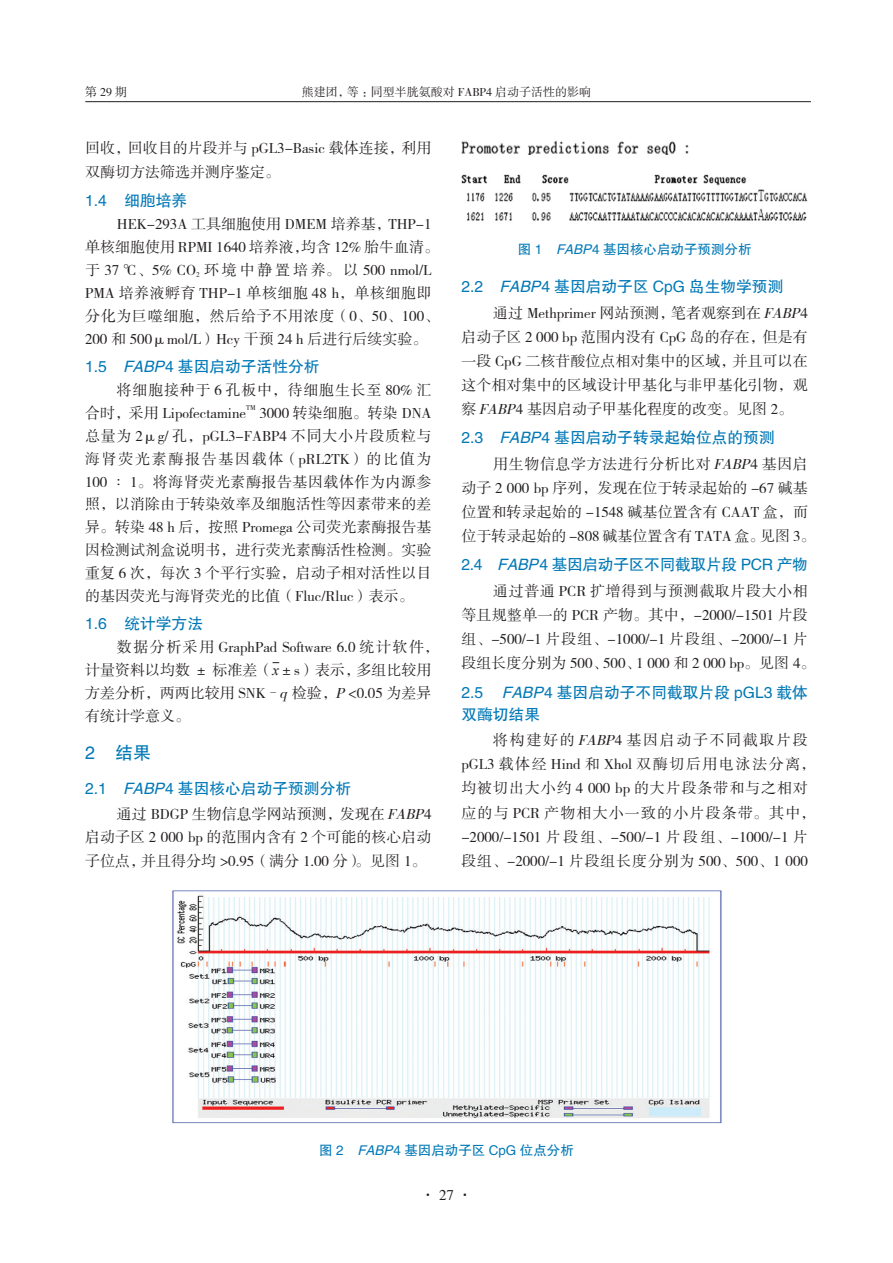
<style>
.page{position:relative;width:893px;height:1263px;background:#fff}
.page>*{position:absolute;margin:0;border:0;box-sizing:border-box;transform-origin:0 0}
._1标题{font:18px "FZHTK GBK1 0";color:#0078b6}
._2标题{font:15.75px/22.5px "FZHTK GBK1 0";color:#0078b6}
._2标题-2{font:15.75px "FZHTK GBK1 0";letter-spacing:-.02em;color:#0078b6}
.全文段路样式{font:15px/22.8px "FZSSK GBK1 0";color:#231f20}
.全文段路样式-2{font:15px/24.3px "FZSSK GBK1 0";letter-spacing:.06em;color:#231f20}
._4中文标题_1{font:13.5px "FZHTK GBK1 0";color:#0078b6}
.书眉{font:12px "FZSSK GBK1 0";color:#231f20}
.全文段路样式-3{font:7.2px "FZSSK GBK1 0";color:#231f20}
.s1{font-style:italic}
.s2{font-family:"Times New Roman";font-style:italic}
</style>
<div class="page">
<hr style="left:85px;top:101px;width:726px;height:1px;background:#231f20">
<img style="left:461px;top:140px;width:347px;height:81px">
<img style="left:172px;top:890px;width:550px;height:234px">
<p class="书眉" style="left:85px;top:85px;width:43px">第29期</p>
<p class="书眉" style="left:302px;top:86px;width:291px">熊建团，等：同型半胱氨酸对 FABP4 启动子活性的影响</p>
<p class="全文段路样式" style="left:85px;top:137px;width:348px;line-height:24px">回收，回收目的片段并与 pGL3-Basic 载体连接，利用双酶切方法筛选并测序鉴定。</p>
<p class="_2标题" style="left:85px;top:189px;width:104px">1.4 细胞培养</p>
<p class="全文段路样式" style="left:85px;top:214px;width:356px;text-indent:32px">HEK-293A 工具细胞使用 DMEM 培养基，THP-1单核细胞使用 RPMI 1640 培养液，均含 12% 胎牛血清。于 37 ℃、5% CO<sub>2</sub> 环境中静置培养。以 500 nmol/L<br>PMA 培养液孵育 THP-1 单核细胞 48 h，单核细胞即分化为巨噬细胞，然后给予不用浓度（0、50、100、<br>200 和 500μmol/L）Hcy 干预 24 h 后进行后续实验。</p>
<p class="_2标题" style="left:85px;top:355px;width:236px">1.5 <span class="s1">FABP</span>4 基因启动子活性分析</p>
<p class="全文段路样式" style="left:85px;top:379px;width:348px;text-indent:32px">将细胞接种于 6 孔板中，待细胞生长至 80% 汇合时，采用 Lipofectamine</p>
<p class="全文段路样式-3" style="left:246px;top:404px;width:11px">TM</p>
<p class="全文段路样式" style="left:85px;top:402px;width:348px;text-align:justify;text-indent:174px">3000 转染细胞。转染 DNA总量为 2μg/ 孔，pGL3-FABP4 不同大小片段质粒与海肾荧光素酶报告基因载体（pRL2TK）的比值为100 ∶ 1。将海肾荧光素酶报告基因载体作为内源参照，以消除由于转染效率及细胞活性等因素带来的差异。转染 48 h 后，按照 Promega 公司荧光素酶报告基因检测试剂盒说明书，进行荧光素酶活性检测。实验重复 6 次，每次 3 个平行实验，启动子相对活性以目的基因荧光与海肾荧光的比值（Fluc/Rluc）表示。</p>
<p class="_2标题" style="left:85px;top:612px;width:120px">1.6 统计学方法</p>
<p class="全文段路样式" style="left:85px;top:636px;width:356px;text-indent:32px">数据分析采用 GraphPad Software 6.0 统计软件，计量资料以均数 ± 标准差（<span class="s2">x</span>±s）表示，多组比较用方差分析，两两比较用 SNK–<span class="s1">q</span>检验，<span class="s1">P</span>&lt;0.05 为差异有统计学意义。</p>
<p class="_1标题" style="left:85px;top:743px;width:67px">2 结果</p>
<p class="_2标题" style="left:85px;top:777px;width:268px">2.1 <span class="s1">FABP</span>4 基因核心启动子预测分析</p>
<p class="全文段路样式" style="left:85px;top:803px;width:348px;line-height:23.4px;text-align:justify;text-indent:32px">通过 BDGP 生物信息学网站预测，发现在 <span class="s1">FABP</span>4启动子区 2 000 bp 的范围内含有 2 个可能的核心启动子位点，并且得分均 &gt;0.95（满分 1.00 分）。见图 1。</p>
<p class="_4中文标题_1" style="left:518px;top:242px;width:235px">图 1 <span class="s1">FABP</span>4 基因核心启动子预测分析</p>
<p class="_2标题" style="left:461px;top:275px;width:324px">2.2 <span class="s1">FABP</span>4 基因启动子区 CpG 岛生物学预测</p>
<p class="全文段路样式" style="left:461px;top:301px;width:348px;line-height:24px;text-align:justify;text-indent:32px">通过 Methprimer 网站预测，笔者观察到在 <span class="s1">FABP</span>4启动子区 2 000 bp 范围内没有 CpG 岛的存在，但是有一段 CpG 二核苷酸位点相对集中的区域，并且可以在这个相对集中的区域设计甲基化与非甲基化引物，观察 <span class="s1">FABP</span>4 基因启动子甲基化程度的改变。见图 2。</p>
<p class="_2标题" style="left:461px;top:426px;width:315px">2.3 <span class="s1">FABP</span>4 基因启动子转录起始位点的预测</p>
<p class="全文段路样式" style="left:461px;top:452px;width:356px;line-height:24px;text-indent:32px">用生物信息学方法进行分析比对 <span class="s1">FABP</span>4 基因启动子 2 000 bp 序列，发现在位于转录起始的 -67 碱基位置和转录起始的 -1548 碱基位置含有 CAAT 盒，而位于转录起始的 -808 碱基位置含有 TATA 盒。见图 3。</p>
<p class="_2标题-2" style="left:461px;top:555px;width:348px">2.4 <span class="s1">FABP</span>4 基因启动子区不同截取片段 PCR 产物</p>
<p class="全文段路样式" style="left:461px;top:579px;width:356px;line-height:24.3px;text-indent:32px">通过普通 PCR 扩增得到与预测截取片段大小相等且规整单一的 PCR 产物。其中，-2000/-1501 片段组、-500/-1 片段组、-1000/-1 片段组、-2000/-1 片段组长度分别为 500、500、1 000 和 2 000 bp。见图 4。</p>
<p class="_2标题" style="left:461px;top:681px;width:348px">2.5 <span class="s1">FABP</span>4 基因启动子不同截取片段 pGL3 载体双酶切结果</p>
<p class="全文段路样式-2" style="left:461px;top:728px;width:356px;text-indent:32px">将构建好的<span class="s1">FABP</span>4 基因启动子不同截取片段pGL3 载体经 Hind 和 Xhol 双酶切后用电泳法分离，均被切出大小约 4 000 bp 的大片段条带和与之相对应的与 PCR 产物相大小一致的小片段条带。其中，-2000/-1501 片段组、-500/-1 片段组、-1000/-1 片段组、-2000/-1 片段组长度分别为 500、500、1 000</p>
<p class="_4中文标题_1" style="left:319px;top:1142px;width:256px">图 2 <span class="s1">FABP</span>4 基因启动子区 CpG 位点分析</p>
<p class="全文段路样式" style="left:420px;top:1184px;width:54px">· 27 ·</p>
</div>
